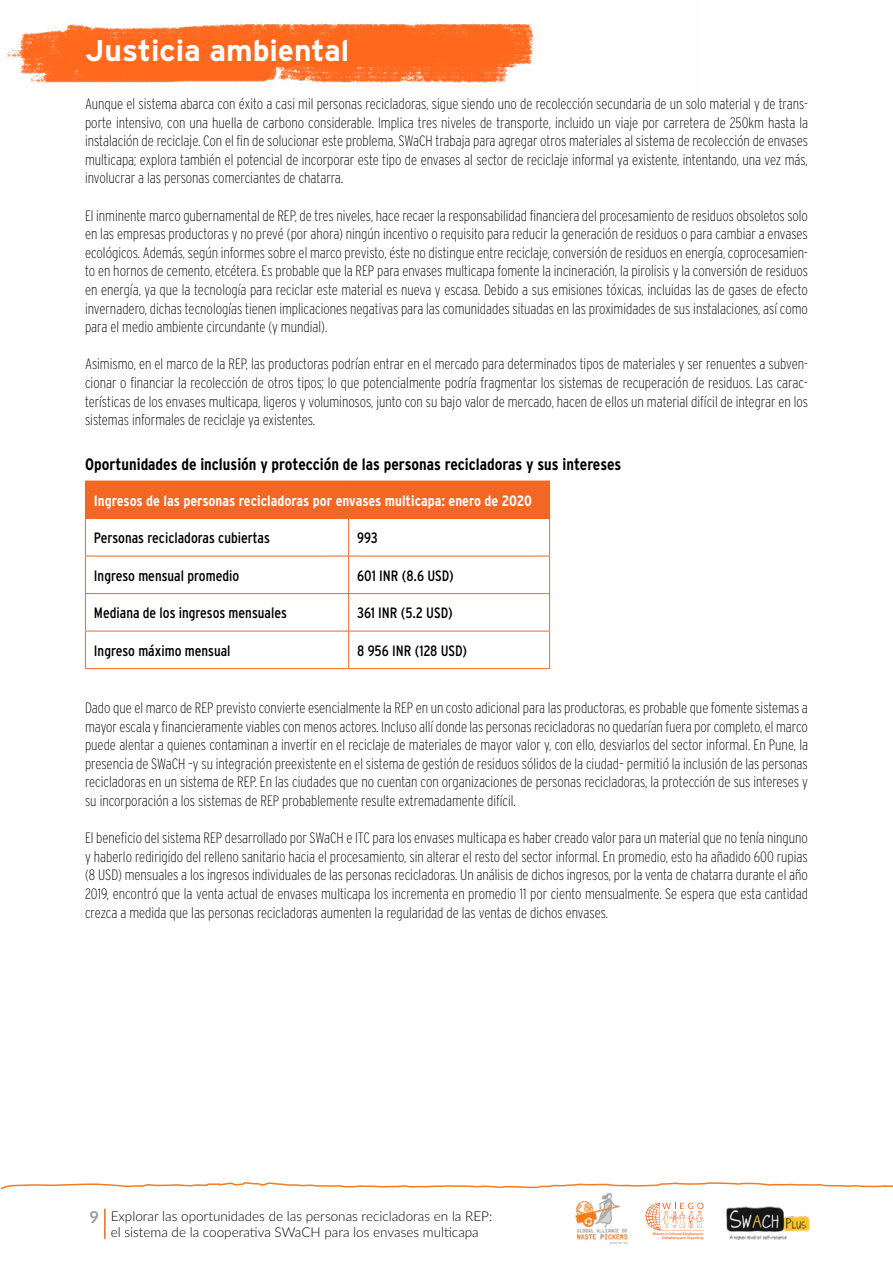
<style>
.page{position:relative;width:893px;height:1263px;background:#fff}
.page>*{position:absolute;margin:0;border:0;box-sizing:border-box;transform-origin:0 0}
.t1{font:700 30px "Interstate";color:#fff}
.t2{font:700 16.5px "Interstate Condensed";color:#000}
.t3{font:700 16.5px "Lato";color:#9c9a9a}
.t4{font:200 15px/18.6px "Interstate Condensed";color:#000;text-align:justify}
.t5{font:15px "Interstate Condensed";color:#000}
.t6{font:700 15px "Interstate Condensed";color:#fff}
.t7{font:300 13.5px/16.2px "Lato";color:#000}
.t8{font:700 3.45px/4.2px "Lato";color:#f26724;text-align:right}
</style>
<div class="page">
<hr style="left:104px;top:1209px;width:2px;height:30px;background:#f26724">
<svg style="left:0;top:1182px;width:893px;height:7px"></svg>
<svg style="left:645px;top:1203px;width:59px;height:27px"></svg>
<img style="left:575px;top:1192px;width:53px;height:53px">
<img style="left:726px;top:1206px;width:83px;height:33px">
<img style="left:5px;top:21px;width:529px;height:63px">
<div style="left:85px;top:481px;width:465px;height:37px;background:#f26724"></div>
<hr style="left:85px;top:519px;width:1px;height:37px;background:#f26724">
<hr style="left:348px;top:519px;width:1px;height:37px;background:#f26724">
<hr style="left:549px;top:519px;width:1px;height:37px;background:#f26724">
<hr style="left:85px;top:556px;width:264px;height:1px;background:#f26724">
<hr style="left:85px;top:556px;width:1px;height:37px;background:#f26724">
<hr style="left:349px;top:556px;width:201px;height:1px;background:#f26724">
<hr style="left:348px;top:556px;width:1px;height:37px;background:#f26724">
<hr style="left:549px;top:556px;width:1px;height:37px;background:#f26724">
<hr style="left:85px;top:593px;width:264px;height:1px;background:#f26724">
<hr style="left:85px;top:594px;width:1px;height:37px;background:#f26724">
<hr style="left:349px;top:593px;width:201px;height:1px;background:#f26724">
<hr style="left:348px;top:594px;width:1px;height:37px;background:#f26724">
<hr style="left:549px;top:594px;width:1px;height:37px;background:#f26724">
<hr style="left:85px;top:631px;width:264px;height:1px;background:#f26724">
<hr style="left:85px;top:631px;width:1px;height:37px;background:#f26724">
<hr style="left:349px;top:631px;width:201px;height:1px;background:#f26724">
<hr style="left:348px;top:631px;width:1px;height:37px;background:#f26724">
<hr style="left:549px;top:631px;width:1px;height:37px;background:#f26724">
<hr style="left:85px;top:668px;width:264px;height:1px;background:#f26724">
<hr style="left:349px;top:668px;width:201px;height:1px;background:#f26724">
<hr style="left:85px;top:518px;width:264px;height:1px;background:#f26724">
<hr style="left:349px;top:518px;width:201px;height:1px;background:#f26724">
<h1 class="t1" style="left:85px;top:33px;width:266px">Justicia ambiental</h1>
<p class="t4" style="left:85px;top:94px;width:724px">Aunque el sistema abarca con éxito a casi mil personas recicladoras, sigue siendo uno de recolección secundaria de un solo material y de trans&shy;porte intensivo, con una huella de carbono considerable. Implica tres niveles de transporte, incluido un viaje por carretera de 250km hasta la instalación de reciclaje. Con el fin de solucionar este problema, SWaCH trabaja para agregar otros materiales al sistema de recolección de envases multicapa; explora también el potencial de incorporar este tipo de envases al sector de reciclaje informal ya existente, intentando, una vez más, involucrar a las personas comerciantes de chatarra.</p>
<p class="t4" style="left:85px;top:206px;width:724px">El inminente marco gubernamental de REP, de tres niveles, hace recaer la responsabilidad financiera del procesamiento de residuos obsoletos solo en las empresas productoras y no prevé (por ahora) ningún incentivo o requisito para reducir la generación de residuos o para cambiar a envases ecológicos. Además, según informes sobre el marco previsto, éste no distingue entre reciclaje, conversión de residuos en energía, coprocesamien&shy;to en hornos de cemento, etcétera. Es probable que la REP para envases multicapa fomente la incineración, la pirolisis y la conversión de residuos en energía, ya que la tecnología para reciclar este material es nueva y escasa. Debido a sus emisiones tóxicas, incluidas las de gases de efecto invernadero, dichas tecnologías tienen implicaciones negativas para las comunidades situadas en las proximidades de sus instalaciones, así como para el medio ambiente circundante (y mundial).</p>
<p class="t4" style="left:85px;top:355px;width:724px">Asimismo, en el marco de la REP, las productoras podrían entrar en el mercado para determinados tipos de materiales y ser renuentes a subven&shy;cionar o financiar la recolección de otros tipos; lo que potencialmente podría fragmentar los sistemas de recuperación de residuos. Las carac&shy;terísticas de los envases multicapa, ligeros y voluminosos, junto con su bajo valor de mercado, hacen de ellos un material difícil de integrar en los sistemas informales de reciclaje ya existentes.</p>
<p class="t2" style="left:85px;top:455px;width:538px">Oportunidades de inclusión y protección de las personas recicladoras y sus intereses</p>
<p class="t6" style="left:94px;top:492px;width:440px">Ingresos de las personas recicladoras por envases multicapa: enero de 2020</p>
<p class="t5" style="left:94px;top:530px;width:177px">Personas recicladoras cubiertas</p>
<p class="t5" style="left:357px;top:530px;width:22px">993</p>
<p class="t5" style="left:94px;top:567px;width:147px">Ingreso mensual promedio</p>
<p class="t5" style="left:357px;top:567px;width:98px">601 INR (8.6 USD)</p>
<p class="t5" style="left:94px;top:605px;width:194px">Mediana de los ingresos mensuales</p>
<p class="t5" style="left:357px;top:605px;width:97px">361 INR (5.2 USD)</p>
<p class="t5" style="left:94px;top:642px;width:138px">Ingreso máximo mensual</p>
<p class="t5" style="left:357px;top:642px;width:111px">8 956 INR (128 USD)</p>
<p class="t4" style="left:85px;top:698px;width:724px">Dado que el marco de REP previsto convierte esencialmente la REP en un costo adicional para las productoras, es probable que fomente sistemas a mayor escala y financieramente viables con menos actores. Incluso allí donde las personas recicladoras no quedarían fuera por completo, el marco puede alentar a quienes contaminan a invertir en el reciclaje de materiales de mayor valor y, con ello, desviarlos del sector informal. En Pune, la presencia de SWaCH –y su integración preexistente en el sistema de gestión de residuos sólidos de la ciudad– permitió la inclusión de las personas recicladoras en un sistema de REP. En las ciudades que no cuentan con organizaciones de personas recicladoras, la protección de sus intereses y su incorporación a los sistemas de REP probablemente resulte extremadamente difícil.</p>
<p class="t4" style="left:85px;top:828px;width:724px">El beneficio del sistema REP desarrollado por SWaCH e ITC para los envases multicapa es haber creado valor para un material que no tenía ninguno y haberlo redirigido del relleno sanitario hacia el procesamiento, sin alterar el resto del sector informal. En promedio, esto ha añadido 600 rupias (8 USD) mensuales a los ingresos individuales de las personas recicladoras. Un análisis de dichos ingresos, por la venta de chatarra durante el año 2019, encontró que la venta actual de envases multicapa los incrementa en promedio 11 por ciento mensualmente. Se espera que esta cantidad crezca a medida que las personas recicladoras aumenten la regularidad de las ventas de dichos envases.</p>
<p class="t3" style="left:89px;top:1204px;width:11px">9</p>
<p class="t7" style="left:111px;top:1207px;width:383px">Explorar las oportunidades de las personas recicladoras en la REP: el sistema de la cooperativa SWaCH para los envases multicapa</p>
<p class="t8" style="left:652px;top:1231px;width:53px">Women in Informal Employment:<br>Globalizing and Organizing</p>
</div>
